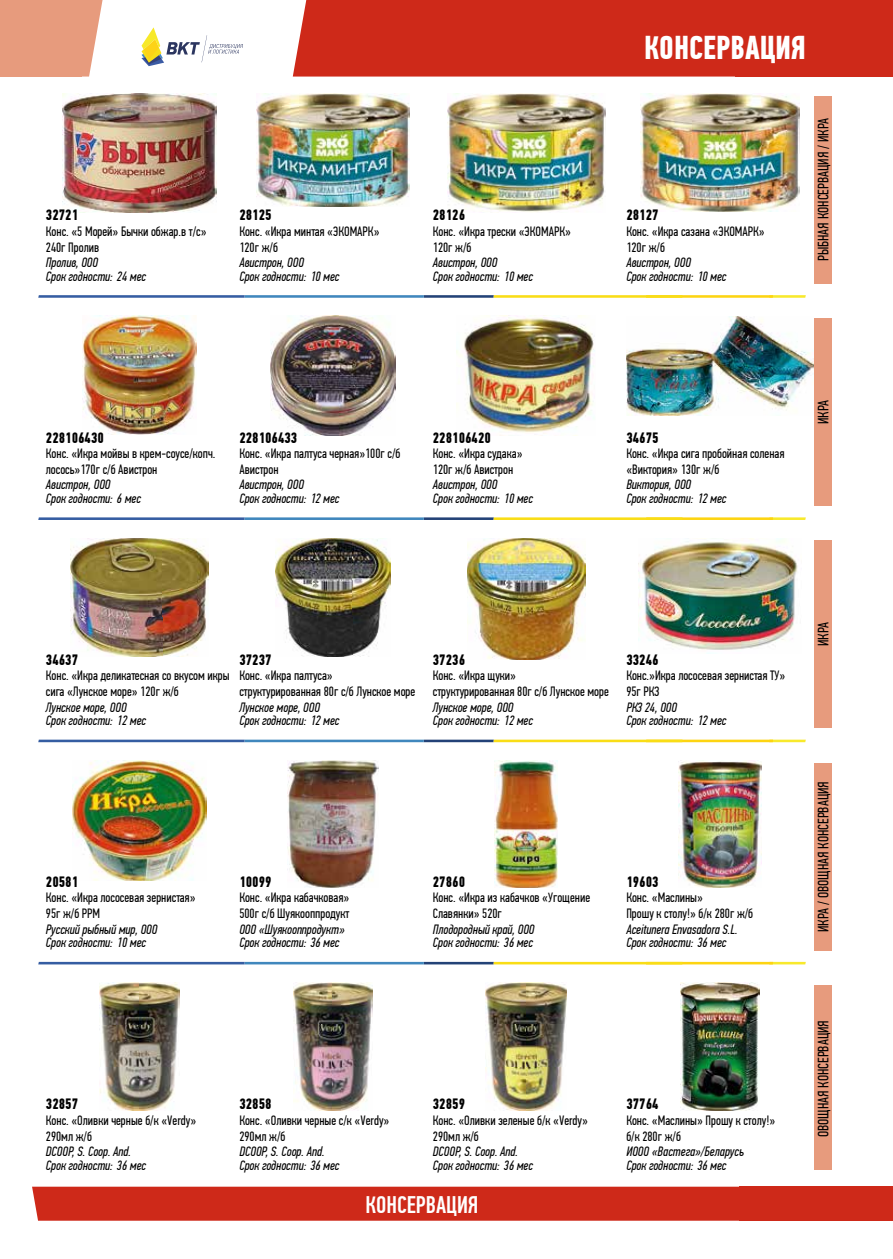
<style>
.page{position:relative;width:893px;height:1259px;background:#fff}
.page>*{position:absolute;margin:0;border:0;box-sizing:border-box;transform-origin:0 0}
.t1{font:700 33px "PF Din Text Comp Pro";color:#fff}
.t2{font:500 24px "PF Din Text Comp Pro";color:#fff}
.t3{font:700 15px "PF Din Text Comp Pro";color:#000}
.t4{font:15px "PF Din Text Comp Pro";color:#000}
.t5{font:13.5px/16.2px "PF Din Text Comp Pro";color:#000}
.t6{font:italic 13.5px "PF Din Text Comp Pro";color:#000}
</style>
<div class="page">
<svg style="left:141px;top:27px;width:102px;height:39px"></svg>
<div style="left:32px;top:1186px;width:708px;height:34px;background:#ce2919"></div>
<div style="left:736px;top:0;width:157px;height:77px;background:#ce2919"></div>
<div style="left:293px;top:0;width:443px;height:77px;background:#ce2919"></div>
<svg style="left:82px;top:0;width:21px;height:77px"></svg>
<div style="left:0;top:0;width:82px;height:77px;background:#e79b7d"></div>
<div style="left:740px;top:1186px;width:153px;height:34px;background:#ce2919"></div>
<img style="left:63px;top:94px;width:153px;height:118px">
<img style="left:256px;top:94px;width:154px;height:113px">
<img style="left:447px;top:94px;width:158px;height:118px">
<img style="left:640px;top:94px;width:159px;height:117px">
<img style="left:83px;top:316px;width:113px;height:118px">
<img style="left:270px;top:316px;width:126px;height:119px">
<img style="left:457px;top:316px;width:138px;height:120px">
<img style="left:626px;top:316px;width:187px;height:99px">
<img style="left:71px;top:538px;width:137px;height:118px">
<img style="left:275px;top:538px;width:116px;height:118px">
<img style="left:467px;top:538px;width:119px;height:122px">
<img style="left:638px;top:538px;width:160px;height:112px">
<img style="left:73px;top:760px;width:133px;height:121px">
<img style="left:288px;top:760px;width:90px;height:128px">
<img style="left:495px;top:760px;width:63px;height:128px">
<img style="left:678px;top:760px;width:83px;height:128px">
<img style="left:100px;top:982px;width:79px;height:128px">
<img style="left:293px;top:982px;width:80px;height:128px">
<img style="left:486px;top:982px;width:81px;height:128px">
<img style="left:681px;top:982px;width:78px;height:128px">
<hr style="left:424px;top:295px;width:70px;height:3px;background:#234277">
<hr style="left:244px;top:295px;width:180px;height:3px;background:#4087bd">
<svg style="left:38px;top:295px;width:207px;height:3px"></svg>
<svg style="left:773px;top:295px;width:33px;height:3px"></svg>
<hr style="left:646px;top:295px;width:127px;height:3px;background:#fdd411">
<hr style="left:494px;top:295px;width:188px;height:3px;background:#f9dd16">
<hr style="left:424px;top:517px;width:70px;height:3px;background:#234277">
<hr style="left:244px;top:517px;width:180px;height:3px;background:#4087bd">
<svg style="left:38px;top:517px;width:207px;height:3px"></svg>
<svg style="left:773px;top:517px;width:33px;height:3px"></svg>
<hr style="left:646px;top:517px;width:127px;height:3px;background:#fdd411">
<hr style="left:494px;top:517px;width:188px;height:3px;background:#f9dd16">
<hr style="left:424px;top:739px;width:70px;height:3px;background:#234277">
<hr style="left:244px;top:739px;width:180px;height:3px;background:#4087bd">
<svg style="left:38px;top:739px;width:207px;height:3px"></svg>
<svg style="left:773px;top:739px;width:33px;height:3px"></svg>
<hr style="left:646px;top:739px;width:127px;height:3px;background:#fdd411">
<hr style="left:494px;top:739px;width:188px;height:3px;background:#f9dd16">
<hr style="left:424px;top:962px;width:70px;height:2px;background:#234277">
<hr style="left:244px;top:962px;width:180px;height:2px;background:#4087bd">
<svg style="left:38px;top:962px;width:207px;height:2px"></svg>
<svg style="left:773px;top:962px;width:33px;height:2px"></svg>
<hr style="left:646px;top:962px;width:127px;height:2px;background:#fdd411">
<hr style="left:494px;top:962px;width:188px;height:2px;background:#f9dd16">
<div style="left:814px;top:96px;width:17px;height:187px;background:#e79b7d"></div>
<div style="left:814px;top:318px;width:17px;height:187px;background:#e79b7d"></div>
<div style="left:814px;top:541px;width:17px;height:187px;background:#e79b7d"></div>
<div style="left:814px;top:763px;width:17px;height:187px;background:#e79b7d"></div>
<div style="left:814px;top:985px;width:17px;height:184px;background:#e79b7d"></div>
<h1 class="t1" style="left:644px;top:28px;width:163px">КОНСЕРВАЦИЯ</h1>
<p class="t3" style="left:46px;top:206px;width:34px">32721</p>
<p class="t3" style="left:239px;top:206px;width:34px">28125</p>
<p class="t3" style="left:433px;top:206px;width:34px">28126</p>
<p class="t5" style="left:46px;top:223px;width:162px">Конс. «5 Морей» Бычки обжар.в т/с»<br>240г Пролив</p>
<p class="t5" style="left:239px;top:223px;width:142px">Конс. «Икра минтая «ЭКОМАРК»<br>120г ж/б</p>
<p class="t5" style="left:433px;top:223px;width:140px">Конс. «Икра трески «ЭКОМАРК»<br>120г ж/б</p>
<p class="t6" style="left:46px;top:255px;width:54px">Пролив, ООО</p>
<p class="t6" style="left:46px;top:268px;width:102px">Срок годности: 24 мес</p>
<p class="t6" style="left:239px;top:255px;width:66px">Авистрон, ООО</p>
<p class="t6" style="left:239px;top:268px;width:102px">Срок годности: 10 мес</p>
<p class="t6" style="left:433px;top:255px;width:66px">Авистрон, ООО</p>
<p class="t6" style="left:433px;top:268px;width:102px">Срок годности: 10 мес</p>
<p class="t3" style="left:626px;top:206px;width:34px">28127</p>
<p class="t5" style="left:626px;top:223px;width:140px">Конс. «Икра сазана «ЭКОМАРК»<br>120г ж/б</p>
<p class="t6" style="left:626px;top:255px;width:66px">Авистрон, ООО</p>
<p class="t6" style="left:626px;top:268px;width:102px">Срок годности: 10 мес</p>
<p class="t4" style="left:815px;top:261px;width:144px;rotate:-90deg">РЫБНАЯ КОНСЕРВАЦИЯ / ИКРА</p>
<p class="t4" style="left:815px;top:424px;width:25px;rotate:-90deg">ИКРА</p>
<p class="t3" style="left:46px;top:428px;width:60px">228106430</p>
<p class="t3" style="left:239px;top:428px;width:60px">228106433</p>
<p class="t3" style="left:433px;top:428px;width:60px">228106420</p>
<p class="t3" style="left:626px;top:428px;width:34px">34675</p>
<p class="t5" style="left:46px;top:445px;width:171px">Конс. «Икра мойвы в крем-соусе/копч. лосось»170г с/б Авистрон</p>
<p class="t5" style="left:239px;top:445px;width:163px">Конс. «Икра палтуса черная»100г с/б<br>Авистрон</p>
<p class="t5" style="left:433px;top:445px;width:91px">Конс. «Икра судака»<br>120г ж/б Авистрон</p>
<p class="t5" style="left:626px;top:445px;width:160px">Конс. «Икра сига пробойная соленая «Виктория» 130г ж/б</p>
<p class="t6" style="left:46px;top:477px;width:66px">Авистрон, ООО</p>
<p class="t6" style="left:46px;top:490px;width:97px">Срок годности: 6 мес</p>
<p class="t6" style="left:239px;top:477px;width:66px">Авистрон, ООО</p>
<p class="t6" style="left:239px;top:490px;width:102px">Срок годности: 12 мес</p>
<p class="t6" style="left:433px;top:477px;width:66px">Авистрон, ООО</p>
<p class="t6" style="left:433px;top:490px;width:102px">Срок годности: 10 мес</p>
<p class="t6" style="left:626px;top:477px;width:66px">Виктория, ООО</p>
<p class="t6" style="left:626px;top:490px;width:102px">Срок годности: 12 мес</p>
<p class="t4" style="left:815px;top:646px;width:25px;rotate:-90deg">ИКРА</p>
<p class="t3" style="left:46px;top:650px;width:34px">34637</p>
<p class="t3" style="left:239px;top:650px;width:34px">37237</p>
<p class="t3" style="left:433px;top:650px;width:34px">37236</p>
<p class="t3" style="left:626px;top:650px;width:34px">33246</p>
<p class="t5" style="left:46px;top:667px;width:185px">Конс. «Икра деликатесная со вкусом икры сига «Лунское море» 120г ж/б</p>
<p class="t5" style="left:239px;top:667px;width:177px">Конс. «Икра палтуса» структурированная 80г с/б Лунское море</p>
<p class="t5" style="left:433px;top:667px;width:177px">Конс. «Икра щуки»<br>структурированная 80г с/б Лунское море</p>
<p class="t5" style="left:626px;top:667px;width:160px">Конс.»Икра лососевая зернистая ТУ»<br>95г РКЗ</p>
<p class="t6" style="left:46px;top:699px;width:82px">Лунское море, ООО</p>
<p class="t6" style="left:46px;top:713px;width:102px">Срок годности: 12 мес</p>
<p class="t6" style="left:239px;top:699px;width:82px">Лунское море, ООО</p>
<p class="t6" style="left:239px;top:713px;width:102px">Срок годности: 12 мес</p>
<p class="t6" style="left:433px;top:699px;width:82px">Лунское море, ООО</p>
<p class="t6" style="left:433px;top:713px;width:102px">Срок годности: 12 мес</p>
<p class="t6" style="left:626px;top:699px;width:52px">РКЗ 24, ООО</p>
<p class="t6" style="left:626px;top:713px;width:102px">Срок годности: 12 мес</p>
<p class="t3" style="left:46px;top:873px;width:34px">20581</p>
<p class="t3" style="left:239px;top:873px;width:34px">10099</p>
<p class="t5" style="left:46px;top:889px;width:151px">Конс. «Икра лососевая зернистая»<br>95г ж/б РРМ</p>
<p class="t5" style="left:239px;top:889px;width:112px">Конс. «Икра кабачковая»<br>500г с/б Шуякооппродукт</p>
<p class="t6" style="left:46px;top:921px;width:113px">Русский рыбный мир, ООО</p>
<p class="t6" style="left:46px;top:935px;width:102px">Срок годности: 10 мес</p>
<p class="t6" style="left:239px;top:921px;width:107px">ООО «Шуякооппродукт»</p>
<p class="t6" style="left:239px;top:935px;width:102px">Срок годности: 36 мес</p>
<p class="t3" style="left:433px;top:873px;width:34px">27860</p>
<p class="t3" style="left:626px;top:873px;width:34px">19603</p>
<p class="t5" style="left:433px;top:889px;width:159px">Конс. «Икра из кабачков «Угощение<br>Славянки» 520г</p>
<p class="t5" style="left:626px;top:889px;width:128px">Конс. «Маслины»<br>Прошу к столу!» б/к 280г ж/б</p>
<p class="t6" style="left:433px;top:921px;width:103px">Плодородный край, ООО</p>
<p class="t6" style="left:433px;top:935px;width:102px">Срок годности: 36 мес</p>
<p class="t6" style="left:626px;top:921px;width:113px">Aceitunera Envasadora S.L.</p>
<p class="t6" style="left:626px;top:935px;width:102px">Срок годности: 36 мес</p>
<p class="t4" style="left:815px;top:932px;width:152px;rotate:-90deg">ИКРА / ОВОЩНАЯ КОНСЕРВАЦИЯ</p>
<p class="t3" style="left:46px;top:1095px;width:34px">32857</p>
<p class="t5" style="left:46px;top:1112px;width:152px">Конс. «Оливки черные б/к «Verdy»<br>290мл ж/б</p>
<p class="t3" style="left:239px;top:1095px;width:34px">32858</p>
<p class="t5" style="left:239px;top:1112px;width:151px">Конс. «Оливки черные с/к «Verdy»<br>290мл ж/б</p>
<p class="t3" style="left:433px;top:1095px;width:34px">32859</p>
<p class="t5" style="left:433px;top:1112px;width:157px">Конс. «Оливки зеленые б/к «Verdy»<br>290мл ж/б</p>
<p class="t3" style="left:626px;top:1095px;width:34px">37764</p>
<p class="t5" style="left:626px;top:1112px;width:150px">Конс. «Маслины» Прошу к столу!» б/к 280г ж/б</p>
<p class="t4" style="left:815px;top:1137px;width:119px;rotate:-90deg">ОВОЩНАЯ КОНСЕРВАЦИЯ</p>
<p class="t6" style="left:46px;top:1143px;width:87px">DCOOP, S. Coop. And.</p>
<p class="t6" style="left:46px;top:1157px;width:102px">Срок годности: 36 мес</p>
<p class="t6" style="left:239px;top:1143px;width:87px">DCOOP, S. Coop. And.</p>
<p class="t6" style="left:239px;top:1157px;width:102px">Срок годности: 36 мес</p>
<p class="t6" style="left:433px;top:1143px;width:87px">DCOOP, S. Coop. And.</p>
<p class="t6" style="left:433px;top:1157px;width:102px">Срок годности: 36 мес</p>
<p class="t6" style="left:626px;top:1143px;width:119px">ИООО «Вастега»/Беларусь</p>
<p class="t6" style="left:626px;top:1157px;width:102px">Срок годности: 36 мес</p>
<h2 class="t2" style="left:366px;top:1190px;width:114px">КОНСЕРВАЦИЯ</h2>
</div>
